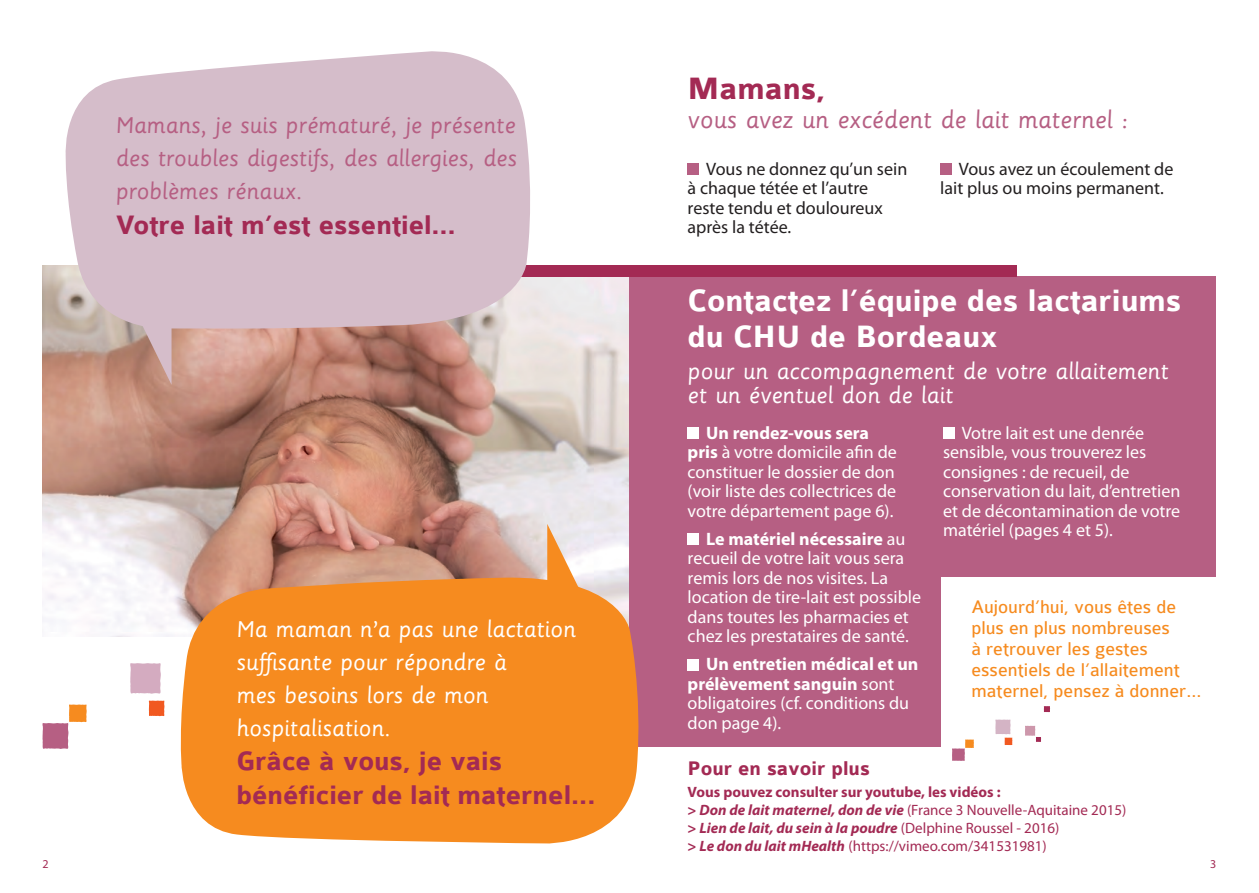
<style>
.page{position:relative;width:1259px;height:893px;background:#fff}
.page>*{position:absolute;margin:0;border:0;box-sizing:border-box;transform-origin:0 0}
.t1{font:700 33px/36px "Colaborate";color:#fff}
.t2{font:700 33px "Colaborate";color:#a32a54}
.t3{font:700 28.5px/34.2px "Colaborate";color:#a32a54}
.t4{font:27px "Sassoon Primary Std";color:#b65f83}
.t5{font:25.5px/33px "Sassoon Primary Std";color:#fff}
.t6{font:25.5px/33px "Sassoon Primary Std";color:#b65f83;text-align:justify}
.t7{font:700 21px "Colaborate";color:#a32a54}
.t8{font:19.5px/21px "Colaborate";color:#f68b1f}
.t9{font:18px/19.5px "Myriad Pro";color:#fff}
.t10{font:18px/19.5px "Myriad Pro";color:#231f20}
.t11{font:15px/18px "Myriad Pro";color:#a32a54}
.t12{font:12px "Myriad Pro";color:#a32a54}
.s1{font-weight:700}
.s2{font-weight:700;font-style:italic}
</style>
<div class="page">
<img style="left:43px;top:265px;width:586px;height:372px">
<div style="left:629px;top:276px;width:587px;height:471px;background:#b65f83"></div>
<div style="left:941px;top:578px;width:318px;height:203px;background:#fff"></div>
<svg style="left:42px;top:704px;width:45px;height:45px"></svg>
<svg style="left:130px;top:663px;width:31px;height:31px"></svg>
<svg style="left:149px;top:701px;width:15px;height:15px"></svg>
<svg style="left:132px;top:330px;width:39px;height:55px"></svg>
<svg style="left:547px;top:524px;width:40px;height:51px"></svg>
<svg style="left:178px;top:575px;width:461px;height:269px;fill:#f68b1f"></svg>
<div style="left:687px;top:164px;width:12px;height:11px;background:#b65f83"></div>
<div style="left:940px;top:164px;width:11px;height:11px;background:#b65f83"></div>
<div style="left:687px;top:427px;width:12px;height:12px;background:#fff"></div>
<div style="left:687px;top:533px;width:12px;height:12px;background:#fff"></div>
<div style="left:687px;top:659px;width:12px;height:11px;background:#fff"></div>
<div style="left:943px;top:427px;width:11px;height:12px;background:#fff"></div>
<div style="left:502px;top:265px;width:514px;height:11px;background:#a32a54"></div>
<svg style="left:63px;top:51px;width:473px;height:279px;fill:#d5bdca"></svg>
<svg style="left:952px;top:739px;width:22px;height:22px"></svg>
<svg style="left:995px;top:719px;width:17px;height:26px"></svg>
<svg style="left:1025px;top:726px;width:16px;height:16px"></svg>
<svg style="left:1044px;top:706px;width:6px;height:6px"></svg>
<h3 class="t6" style="left:116px;top:109px;width:403px">Mamans, je suis prématuré, je présente des troubles digestifs, des allergies, des problèmes rénaux.</h3>
<h2 class="t3" style="left:116px;top:208px;width:342px">Votre lait m’est essentiel…</h2>
<h3 class="t5" style="left:236px;top:612px;width:341px">Ma maman n’a pas une lactation suffisante pour répondre à<br>mes besoins lors de mon hospitalisation.</h3>
<h2 class="t3" style="left:236px;top:744px;width:360px">Grâce à vous, je vais bénéficier de lait maternel...</h2>
<h1 class="t2" style="left:687px;top:71px;width:140px">Mamans,</h1>
<h3 class="t4" style="left:687px;top:105px;width:442px">vous avez un excédent de lait maternel :</h3>
<p class="t10" style="left:687px;top:159px;width:221px;text-indent:19px">Vous ne donnez qu’un sein à chaque tétée et l’autre reste tendu et douloureux après la tétée.</p>
<p class="t10" style="left:940px;top:159px;width:235px;text-indent:19px">Vous avez un écoulement de lait plus ou moins permanent.</p>
<h1 class="t1" style="left:687px;top:283px;width:495px">Contactez l’équipe des lactariums du CHU de Bordeaux</h1>
<h3 class="t5" style="left:687px;top:359px;width:482px;line-height:24px">pour un accompagnement de votre allaitement et un éventuel don de lait</h3>
<p class="t9" style="left:687px;top:423px;width:211px;text-align:center"><span class="s1">Un rendez-vous sera<br>pris</span> à votre domicile afin de constituer le dossier de don (voir liste des collectrices de votre département page 6).</p>
<p class="t9" style="left:687px;top:529px;width:235px;text-indent:19px"><span class="s1">Le matériel nécessaire</span> au recueil de votre lait vous sera remis lors de nos visites. La location de tire-lait est possible dans toutes les pharmacies et chez les prestataires de santé.</p>
<p class="t9" style="left:687px;top:654px;width:232px;text-indent:19px"><span class="s1">Un entretien médical et un prélèvement sanguin</span> sont obligatoires (cf. conditions du don page 4).</p>
<p class="t9" style="left:943px;top:423px;width:239px;text-indent:19px">Votre lait est une denrée sensible, vous trouverez les consignes : de recueil, de conservation du lait, d’entretien et de décontamination de votre matériel (pages 4 et 5).</p>
<p class="t8" style="left:971px;top:597px;width:231px">Aujourd’hui, vous êtes de plus en plus nombreuses<br>à retrouver les gestes essentiels de l’allaitement maternel, pensez à donner…</p>
<p class="t7" style="left:687px;top:757px;width:184px">Pour en savoir plus</p>
<p class="t11" style="left:687px;top:783px;width:440px"><span class="s1">Vous pouvez consulter sur youtube, les vidéos :<br>&gt;</span> <span class="s2">Don de lait maternel, don de vie</span> (France 3 Nouvelle-Aquitaine 2015) <span class="s1">&gt;</span> <span class="s2">Lien de lait, du sein à la poudre</span> (Delphine Roussel - 2016)<br><span class="s1">&gt;</span> <span class="s2">Le don du lait mHealth</span> (https://vimeo.com/341531981)</p>
<p class="t12" style="left:43px;top:856px;width:8px">2</p>
<p class="t12" style="left:1210px;top:856px;width:8px">3</p>
</div>
